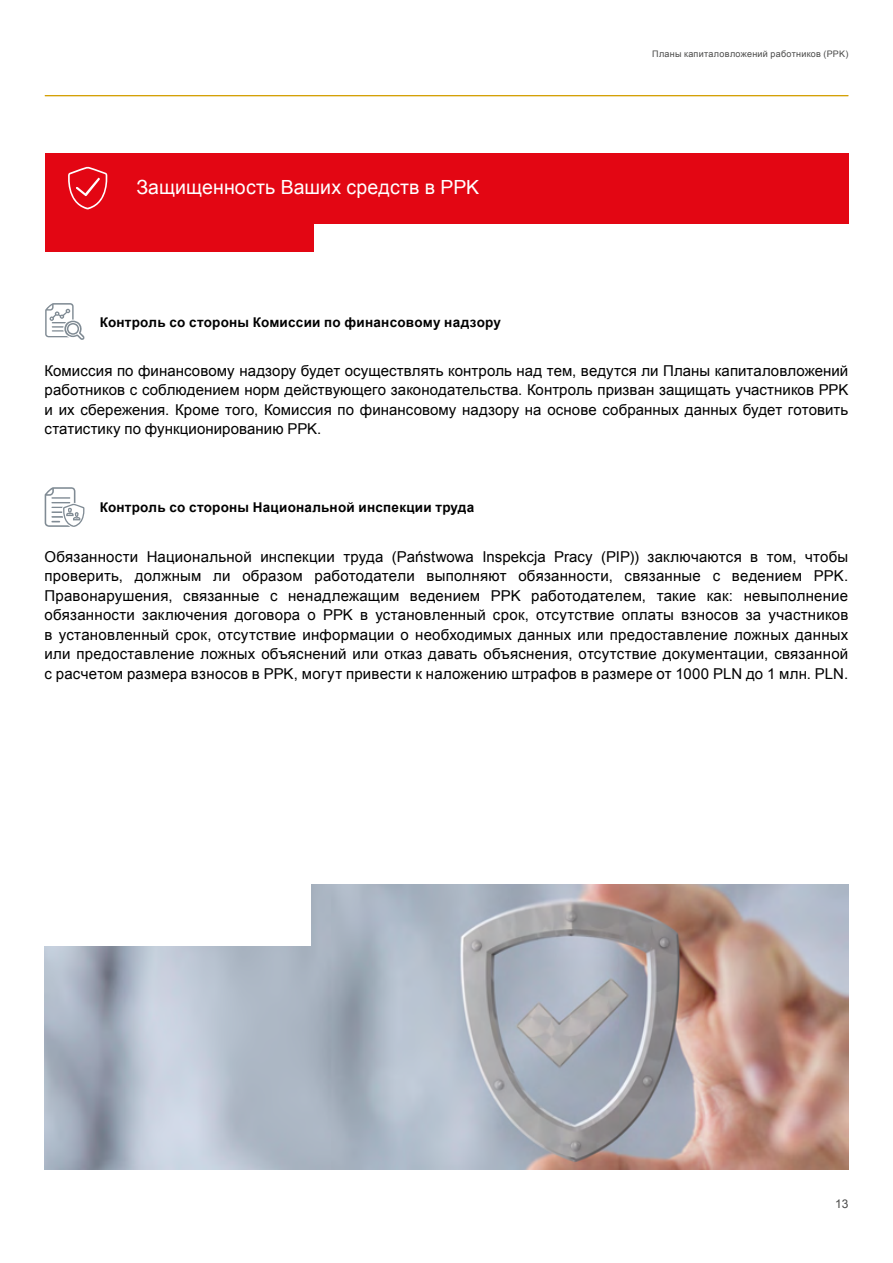
<style>
.page{position:relative;width:893px;height:1263px;background:#fff}
.page>*{position:absolute;margin:0;border:0;box-sizing:border-box;transform-origin:0 0}
.t1{font:19.5px "Arial";letter-spacing:.005em;color:#fff}
.t2{font:15px/19.5px "Arial";letter-spacing:.01em;color:#000;text-align:justify}
.t3{font:700 13.5px "Arial";letter-spacing:.015em;color:#000}
.t4{font:12px "Arial";color:#4a4a49}
.t5{font:9px "Arial";letter-spacing:.03em;color:#4a4a49}
</style>
<div class="page">
<img style="left:45px;top:884px;width:803px;height:285px">
<div style="left:38px;top:878px;width:272px;height:68px;background:#fff"></div>
<hr style="left:45px;top:95px;width:803px;height:1px;background:#d39e00">
<div style="left:45px;top:153px;width:804px;height:70px;background:#e30613"></div>
<div style="left:45px;top:198px;width:269px;height:54px;background:#e30613"></div>
<svg style="left:68px;top:167px;width:40px;height:42px"></svg>
<svg style="left:45px;top:303px;width:40px;height:37px"></svg>
<svg style="left:45px;top:487px;width:40px;height:40px"></svg>
<h1 class="t1" style="left:136px;top:175px;width:344px">Защищенность Ваших средств в PPK</h1>
<p class="t5" style="left:652px;top:47px;width:198px">Планы капиталовложений работников (PPK)</p>
<p class="t3" style="left:100px;top:313px;width:402px">Контроль со стороны Комиссии по финансовому надзору</p>
<p class="t2" style="left:45px;top:361px;width:805px">Комиссия по финансовому надзору будет осуществлять контроль над тем, ведутся ли Планы капиталовложений работников с соблюдением норм действующего законодательства. Контроль призван защищать участников PPK и их сбережения. Кроме того, Комиссия по финансовому надзору на основе собранных данных будет готовить статистику по функционированию PPK.</p>
<p class="t3" style="left:100px;top:499px;width:376px">Контроль со стороны Национальной инспекции труда</p>
<p class="t2" style="left:45px;top:547px;width:805px">Обязанности Национальной инспекции труда (Państwowa Inspekcja Pracy (PIP)) заключаются в том, чтобы проверить, должным ли образом работодатели выполняют обязанности, связанные с ведением PPK.<br>Правонарушения, связанные с ненадлежащим ведением PPK работодателем, такие как: невыполнение обязанности заключения договора о PPK в установленный срок, отсутствие оплаты взносов за участников в установленный срок, отсутствие информации о необходимых данных или предоставление ложных данных или предоставление ложных объяснений или отказ давать объяснения, отсутствие документации, связанной с расчетом размера взносов в PPK, могут привести к наложению штрафов в размере от 1000 PLN до 1 млн. PLN.</p>
<p class="t4" style="left:835px;top:1196px;width:15px">13</p>
</div>
